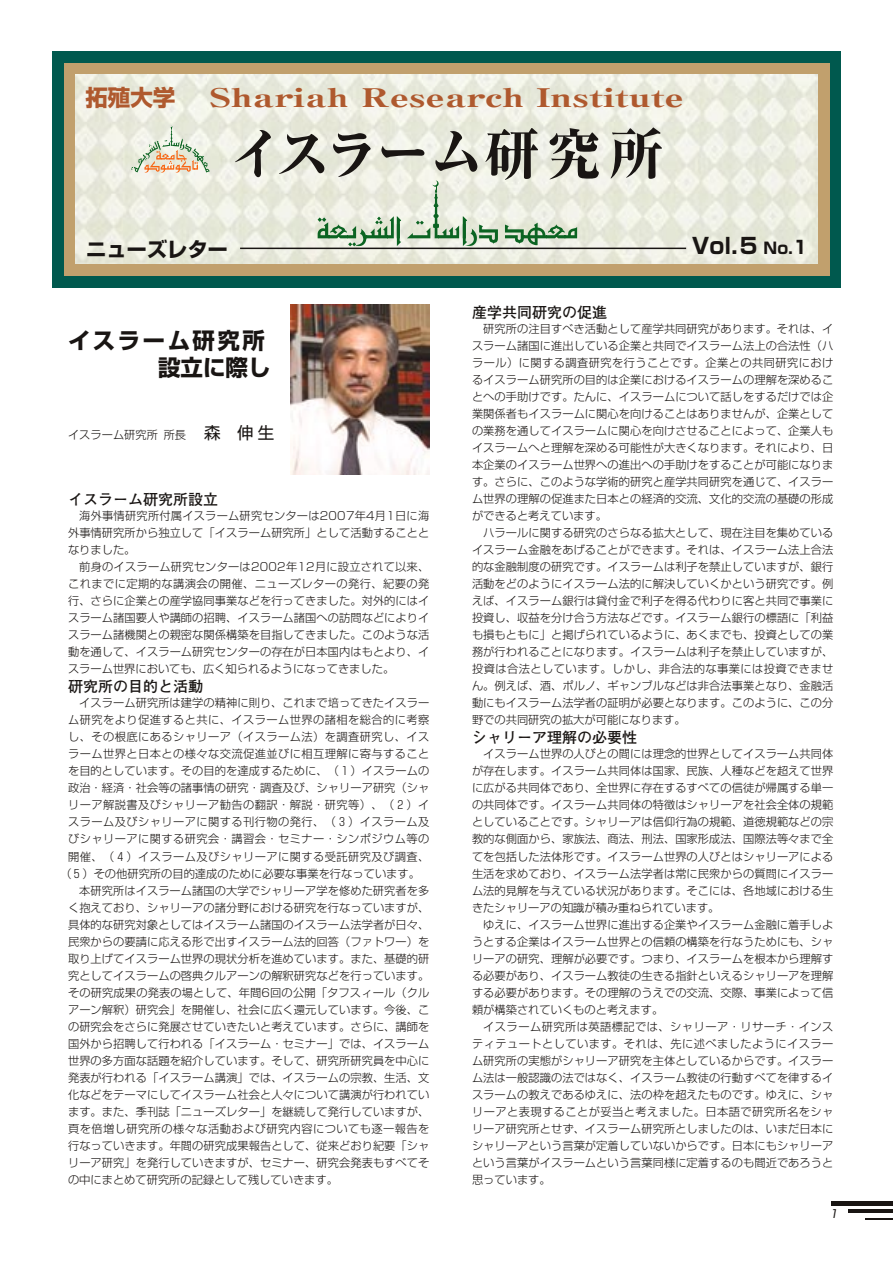
<style>
.page{position:relative;width:893px;height:1263px;background:#fff}
.page>*{position:absolute;margin:0;border:0;box-sizing:border-box;transform-origin:0 0}
.t1{font:800 55.5px "Ryumin";letter-spacing:-.03em;color:#191513}
.t2{font:800 25.65px "Ryumin";color:#af592e;scale:1.47 1}
.t3{font:700 22.5px/27px "Shin Go";letter-spacing:.105em;color:#191513}
.t4{font:700 22.5px "Shin Go";color:#af592e}
.t5{font:700 21.75px "Shin Go";color:#191513}
.t6{font:700 20.25px "Shin Go";color:#191513}
.小見出し{font:700 15px "Futo Go B101";color:#191513}
.本文{font:300 11.25px/17px "Shin Go";letter-spacing:.005em;color:#191513;text-align:justify}
.本文-2{font:300 11.25px "Shin Go";letter-spacing:.035em;color:#191513}
.t7{font:italic 11.25px "Shin Go";color:#191513}
.s1{font-size:15.75px}
.s2{font-size:18px}
.s3{font-weight:400;font-size:16.5px}
</style>
<div class="page">
<hr style="left:831px;top:1201px;width:62px;height:4px;background:#191513">
<hr style="left:848px;top:1209px;width:45px;height:4px;background:#191513">
<svg style="left:865px;top:1218px;width:28px;height:1px"></svg>
<div style="left:52px;top:51px;width:789px;height:236px;background:#00594e"></div>
<div style="left:64px;top:63px;width:765px;height:212px;background:#c1a06d"></div>
<img style="left:75px;top:74px;width:742px;height:190px">
<hr style="left:240px;top:248px;width:446px;height:1px;background:#191513">
<svg style="left:131px;top:126px;width:79px;height:47px;background:#ddd9c4"></svg>
<svg style="left:318px;top:180px;width:259px;height:66px;background:#d1dcca"></svg>
<img style="left:291px;top:305px;width:138px;height:170px">
<p class="t4" style="left:85px;top:82px;width:91px">拓殖大学</p>
<p class="t2" style="left:209px;top:81px;width:324px">Shariah Research Institute</p>
<p class="t1" style="left:229px;top:119px;width:437px">イスラーム研究所</p>
<p class="t6" style="left:86px;top:236px;width:143px">ニューズレター</p>
<p class="t5" style="left:692px;top:231px;width:117px">Vol.5 <span class="s1">No.</span><span class="s2">1</span></p>
<p class="t3" style="left:68px;top:325px;width:221px">イスラーム研究所　　　　　設立に際し</p>
<p class="本文" style="left:68px;top:426px;width:208px">イスラーム研究所　所長 <span class="s3">森　伸生</span></p>
<p class="小見出し" style="left:68px;top:490px;width:152px">イスラーム研究所設立</p>
<p class="本文" style="left:68px;top:507px;width:363px;text-indent:11px">海外事情研究所付属イスラーム研究センターは2007年4月1日に海外事情研究所から独立して「イスラーム研究所」として活動することとなりました。</p>
<p class="本文" style="left:68px;top:558px;width:363px;text-indent:11px">前身のイスラーム研究センターは2002年12月に設立されて以来、これまでに定期的な講演会の開催、ニューズレターの発行、紀要の発行、さらに企業との産学協同事業などを行ってきました。対外的にはイスラーム諸国要人や講師の招聘、イスラーム諸国への訪問などによりイスラーム諸機関との親密な関係構築を目指してきました。このような活動を通して、イスラーム研究センターの存在が日本国内はもとより、イスラーム世界においても、広く知られるようになってきました。</p>
<p class="小見出し" style="left:68px;top:678px;width:137px">研究所の目的と活動</p>
<p class="本文" style="left:79px;top:694px;width:352px">イスラーム研究所は建学の精神に則り、これまで培ってきたイスラー</p>
<p class="本文-2" style="left:68px;top:713px;width:363px">ム研究をより促進すると共に、イスラーム世界の諸相を総合的に考察</p>
<p class="本文-2" style="left:68px;top:730px;width:363px">し、その根底にあるシャリーア（イスラーム法）を調査研究し、イス</p>
<p class="本文-2" style="left:68px;top:747px;width:363px">ラーム世界と日本との様々な交流促進並びに相互理解に寄与すること</p>
<p class="本文" style="left:68px;top:762px;width:363px">を目的としています。その目的を達成するために、（１）イスラームの</p>
<p class="本文" style="left:68px;top:779px;width:363px">政治・経済・社会等の諸事情の研究・調査及び、シャリーア研究（シャ</p>
<p class="本文-2" style="left:68px;top:798px;width:363px">リーア解説書及びシャリーア勧告の翻訳・解説・研究等）、（２）イ</p>
<p class="本文-2" style="left:68px;top:815px;width:363px">スラーム及びシャリーアに関する刊行物の発行、（３）イスラーム及</p>
<p class="本文-2" style="left:68px;top:832px;width:363px">びシャリーアに関する研究会・講習会・セミナー・シンポジウム等の</p>
<p class="本文-2" style="left:68px;top:849px;width:363px">開催、（４）イスラーム及びシャリーアに関する受託研究及び調査、</p>
<p class="本文" style="left:60px;top:864px;width:361px">（５）その他研究所の目的達成のために必要な事業を行なっています。</p>
<p class="本文" style="left:68px;top:881px;width:363px;text-indent:11px">本研究所はイスラーム諸国の大学でシャリーア学を修めた研究者を多く抱えており、シャリーアの諸分野における研究を行なっていますが、具体的な研究対象としてはイスラーム諸国のイスラーム法学者が日々、民衆からの要請に応える形で出すイスラーム法的回答（ファトワー）を取り上げてイスラーム世界の現状分析を進めています。また、基礎的研究としてイスラームの啓典クルアーンの解釈研究などを行っています。その研究成果の発表の場として、年間6回の公開「タフスィール（クルアーン解釈）研究会」を開催し、社会に広く還元しています。今後、この研究会をさらに発展させていきたいと考えています。さらに、講師を国外から招聘して行われる「イスラーム・セミナー」では、イスラーム世界の多方面な話題を紹介しています。そして、研究所研究員を中心に発表が行われる「イスラーム講演」では、イスラームの宗教、生活、文化などをテーマにしてイスラーム社会と人々について講演が行われています。また、季刊誌「ニューズレター」を継続して発行していますが、頁を倍増し研究所の様々な活動および研究内容についても逐一報告を行なっていきます。年間の研究成果報告として、従来どおり紀要「シャリーア研究」を発行していきますが、セミナー、研究会発表もすべてその中にまとめて研究所の記録として残していきます。</p>
<p class="小見出し" style="left:472px;top:303px;width:136px">産学共同研究の促進</p>
<p class="本文" style="left:472px;top:320px;width:363px;text-indent:11px">研究所の注目すべき活動として産学共同研究があります。それは、イスラーム諸国に進出している企業と共同でイスラーム法上の合法性（ハラール）に関する調査研究を行うことです。企業との共同研究におけるイスラーム研究所の目的は企業におけるイスラームの理解を深めることへの手助けです。たんに、イスラームについて話しをするだけでは企業関係者もイスラームに関心を向けることはありませんが、企業としての業務を通してイスラームに関心を向けさせることによって、企業人もイスラームへと理解を深める可能性が大きくなります。それにより、日本企業のイスラーム世界への進出への手助けをすることが可能になります。さらに、このような学術的研究と産学共同研究を通じて、イスラーム世界の理解の促進また日本との経済的交流、文化的交流の基礎の形成ができると考えています。</p>
<p class="本文" style="left:472px;top:524px;width:363px;text-indent:11px">ハラールに関する研究のさらなる拡大として、現在注目を集めているイスラーム金融をあげることができます。それは、イスラーム法上合法的な金融制度の研究です。イスラームは利子を禁止していますが、銀行活動をどのようにイスラーム法的に解決していくかという研究です。例えば、イスラーム銀行は貸付金で利子を得る代わりに客と共同で事業に投資し、収益を分け合う方法などです。イスラーム銀行の標語に「利益も損もともに」と掲げられているように、あくまでも、投資としての業務が行われることになります。イスラームは利子を禁止していますが、投資は合法としています。しかし、非合法的な事業には投資できません。例えば、酒、ポルノ、ギャンブルなどは非合法事業となり、金融活動にもイスラーム法学者の証明が必要となります。このように、この分野での共同研究の拡大が可能になります。</p>
<p class="小見出し" style="left:472px;top:729px;width:166px">シャリーア理解の必要性</p>
<p class="本文" style="left:472px;top:745px;width:363px;text-indent:11px">イスラーム世界の人びとの間には理念的世界としてイスラーム共同体が存在します。イスラーム共同体は国家、民族、人種などを超えて世界に広がる共同体であり、全世界に存在するすべての信徒が帰属する単一の共同体です。イスラーム共同体の特徴はシャリーアを社会全体の規範としていることです。シャリーアは信仰行為の規範、道徳規範などの宗教的な側面から、家族法、商法、刑法、国家形成法、国際法等々まで全てを包括した法体形です。イスラーム世界の人びとはシャリーアによる生活を求めており、イスラーム法学者は常に民衆からの質問にイスラーム法的見解を与えている状況があります。そこには、各地域における生きたシャリーアの知識が積み重ねられています。</p>
<p class="本文" style="left:472px;top:915px;width:363px;text-indent:11px">ゆえに、イスラーム世界に進出する企業やイスラーム金融に着手しようとする企業はイスラーム世界との信頼の構築を行なうためにも、シャリーアの研究、理解が必要です。つまり、イスラームを根本から理解する必要があり、イスラーム教徒の生きる指針といえるシャリーアを理解する必要があります。その理解のうえでの交流、交際、事業によって信頼が構築されていくものと考えます。</p>
<p class="本文" style="left:472px;top:1017px;width:363px;text-indent:11px">イスラーム研究所は英語標記では、シャリーア・リサーチ・インスティテュートとしています。それは、先に述べましたようにイスラーム研究所の実態がシャリーア研究を主体としているからです。イスラーム法は一般認識の法ではなく、イスラーム教徒の行動すべてを律するイスラームの教えであるゆえに、法の枠を超えたものです。ゆえに、シャリーアと表現することが妥当と考えました。日本語で研究所名をシャリーア研究所とせず、イスラーム研究所としましたのは、いまだ日本にシャリーアという言葉が定着していないからです。日本にもシャリーアという言葉がイスラームという言葉同様に定着するのも間近であろうと思っています。</p>
<p class="t7" style="left:830px;top:1206px;width:12px">1</p>
</div>
